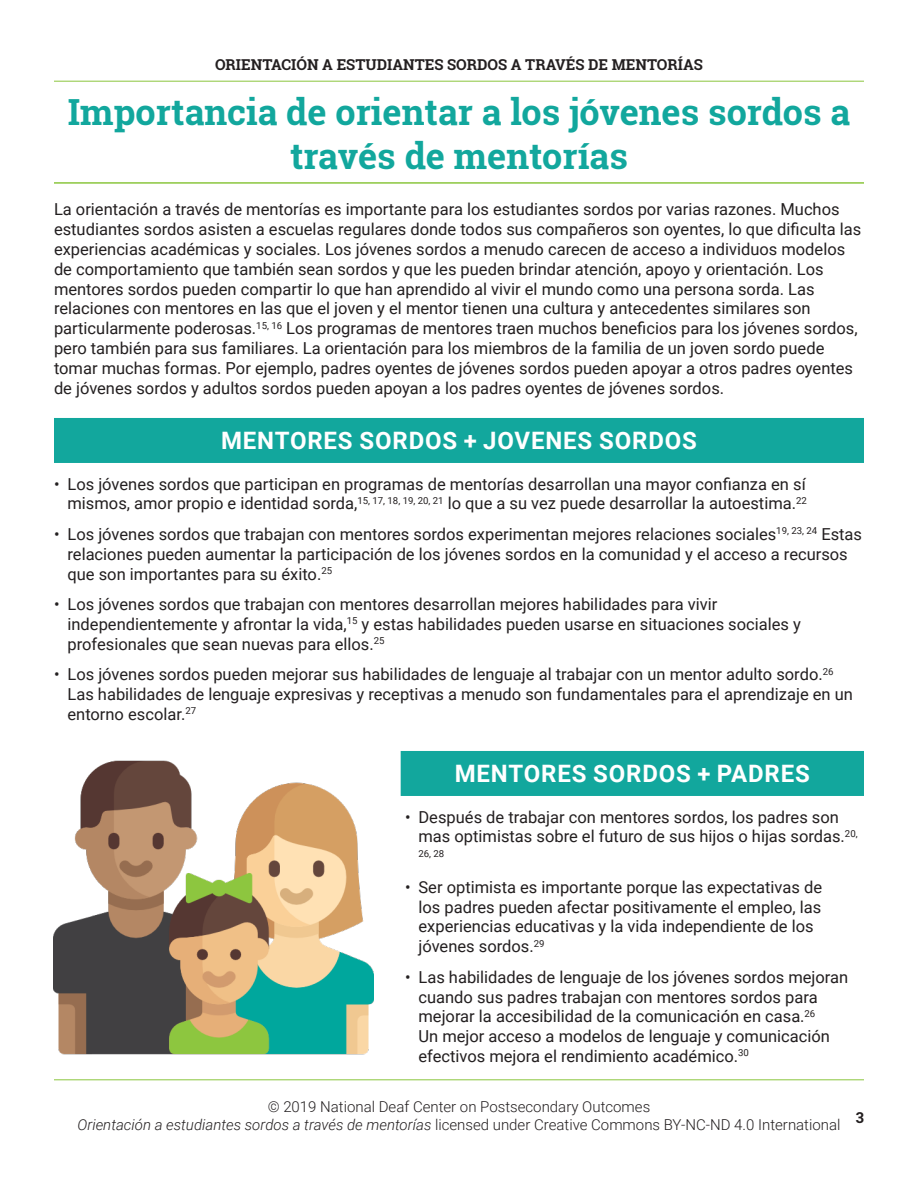
<style>
.page{position:relative;width:918px;height:1188px;background:#fff}
.page>*{position:absolute;margin:0;border:0;box-sizing:border-box;transform-origin:0 0}
.t1{font:700 36px/43.2px "Roboto Slab";color:#12a79d;text-align:center}
.t2{font:700 24px "Roboto";letter-spacing:.035em;color:#fff}
.Spanish{font:16.5px/19.8px "Roboto";color:#231f20}
.t3{font:300 15px/18px "Roboto";color:#231f20;text-align:center}
.t4{font:700 15px "Roboto Slab";color:#231f20}
.t5{font:9.6px "Roboto";color:#231f20}
.s1{font-style:italic}
</style>
<div class="page">
<hr style="left:54px;top:81px;width:810px;height:1px;background:#8bc63e">
<hr style="left:54px;top:1080px;width:810px;height:1px;background:#8bc63e">
<hr style="left:54px;top:182px;width:810px;height:2px;background:#8bc63e">
<div style="left:54px;top:418px;width:810px;height:45px;background:#12a79d"></div>
<div style="left:401px;top:751px;width:463px;height:45px;background:#12a79d"></div>
<img style="left:54px;top:760px;width:320px;height:295px">
<p class="t4" style="left:215px;top:54px;width:489px">ORIENTACIÓN A ESTUDIANTES SORDOS A TRAVÉS DE MENTORÍAS</p>
<h1 class="t1" style="left:68px;top:90px;width:784px">Importancia de orientar a los jóvenes sordos a través de mentorías</h1>
<p class="Spanish" style="left:54px;top:199px;width:809px">La orientación a través de mentorías es importante para los estudiantes sordos por varias razones. Muchos estudiantes sordos asisten a escuelas regulares donde todos sus compañeros son oyentes, lo que dificulta las experiencias académicas y sociales. Los jóvenes sordos a menudo carecen de acceso a individuos modelos de comportamiento que también sean sordos y que les pueden brindar atención, apoyo y orientación. Los mentores sordos pueden compartir lo que han aprendido al vivir el mundo como una persona sorda. Las relaciones con mentores en las que el joven y el mentor tienen una cultura y antecedentes similares son particularmente poderosas.<sup>15,</sup> <sup>16</sup> Los programas de mentores traen muchos beneficios para los jóvenes sordos, pero también para sus familiares. La orientación para los miembros de la familia de un joven sordo puede tomar muchas formas. Por ejemplo, padres oyentes de jóvenes sordos pueden apoyar a otros padres oyentes de jóvenes sordos y adultos sordos pueden apoyan a los padres oyentes de jóvenes sordos.</p>
<h2 class="t2" style="left:221px;top:424px;width:477px">MENTORES SORDOS + JOVENES SORDOS</h2>
<p class="Spanish" style="left:54px;top:473px;width:754px;text-align:right">• Los jóvenes sordos que participan en programas de mentorías desarrollan una mayor confianza en sí mismos, amor propio e identidad sorda,<sup>15,</sup> <sup>17,</sup> <sup>18,</sup> <sup>19,</sup> <sup>20,</sup> <sup>21</sup> lo que a su vez puede desarrollar la autoestima.<sup>22</sup></p>
<p class="Spanish" style="left:68px;top:524px;width:796px;text-indent:-14px">• Los jóvenes sordos que trabajan con mentores sordos experimentan mejores relaciones sociales<sup>19,</sup> <sup>23,</sup> <sup>24</sup> Estas relaciones pueden aumentar la participación de los jóvenes sordos en la comunidad y el acceso a recursos que son importantes para su éxito.<sup>25</sup></p>
<p class="Spanish" style="left:68px;top:594px;width:735px;text-indent:-14px">• Los jóvenes sordos que trabajan con mentores desarrollan mejores habilidades para vivir independientemente y afrontar la vida,<sup>15</sup> y estas habilidades pueden usarse en situaciones sociales y profesionales que sean nuevas para ellos.<sup>25</sup></p>
<p class="Spanish" style="left:68px;top:664px;width:787px;text-indent:-14px">• Los jóvenes sordos pueden mejorar sus habilidades de lenguaje al trabajar con un mentor adulto sordo.<sup>26<br></sup>Las habilidades de lenguaje expresivas y receptivas a menudo son fundamentales para el aprendizaje en un entorno escolar.<sup>27</sup></p>
<h2 class="t2" style="left:455px;top:757px;width:357px">MENTORES SORDOS + PADRES</h2>
<p class="Spanish" style="left:418px;top:806px;width:441px;text-indent:-14px">• Después de trabajar con mentores sordos, los padres son mas optimistas sobre el futuro de sus hijos o hijas sordas.<sup>20,</sup></p>
<p class="t5" style="left:418px;top:846px;width:27px">26, 28</p>
<p class="Spanish" style="left:418px;top:876px;width:405px;text-indent:-14px">• Ser optimista es importante porque las expectativas de los padres pueden afectar positivamente el empleo, las experiencias educativas y la vida independiente de los jóvenes sordos.<sup>29</sup></p>
<p class="Spanish" style="left:418px;top:966px;width:431px;text-indent:-14px">• Las habilidades de lenguaje de los jóvenes sordos mejoran cuando sus padres trabajan con mentores sordos para mejorar la accesibilidad de la comunicación en casa.<sup>26<br></sup>Un mejor acceso a modelos de lenguaje y comunicación efectivos mejora el rendimiento académico.<sup>30</sup></p>
<p class="t3" style="left:77px;top:1097px;width:765px">© 2019 National Deaf Center on Postsecondary Outcomes<br><span class="s1">Orientación a estudiantes sordos a través de mentorías</span> licensed under Creative Commons BY-NC-ND 4.0 International</p>
<p class="t4" style="left:856px;top:1107px;width:10px">3</p>
</div>
